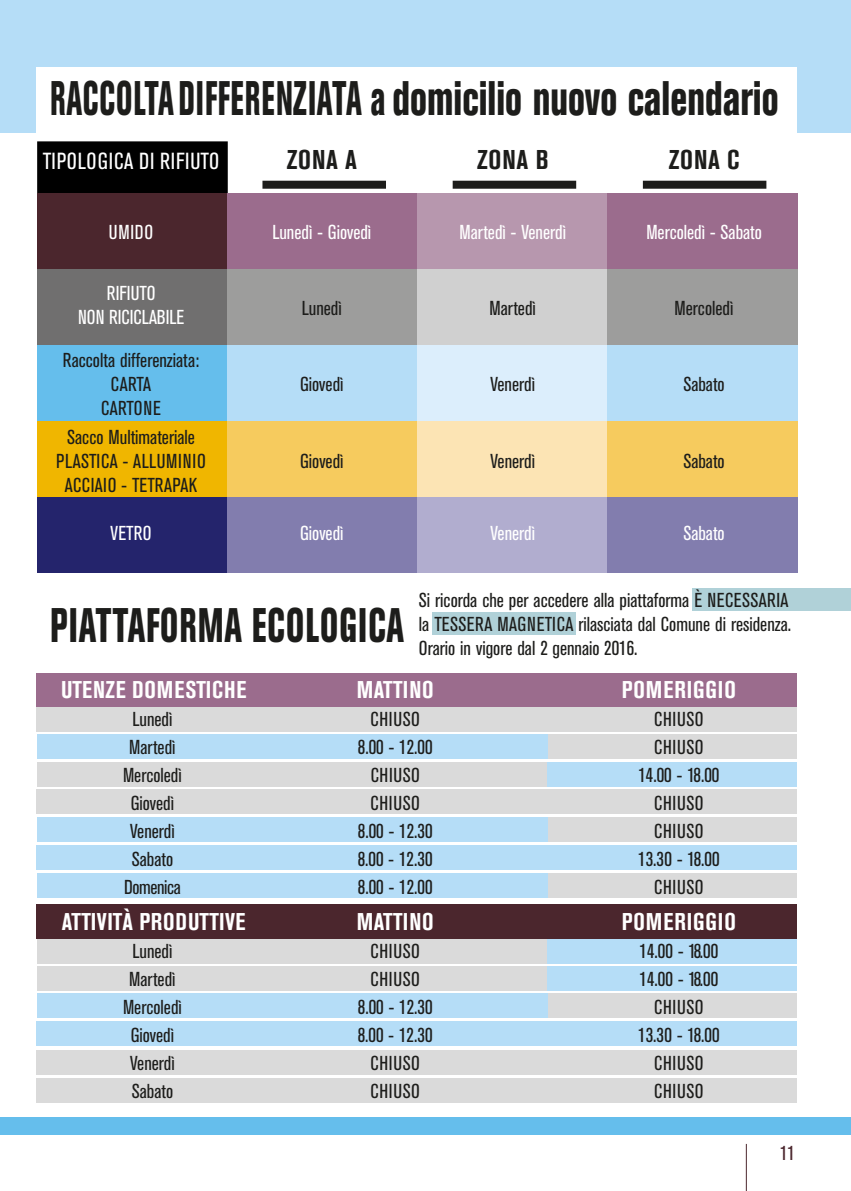
<style>
.page{position:relative;width:851px;height:1191px;background:#fff}
.page>*{position:absolute;margin:0;border:0;box-sizing:border-box;transform-origin:0 0}
.t1{font:800 condensed 48px "Akzidenz Grotesk BE";color:#1d1d1b;scale:.63 1}
.t2{font:800 condensed 48px "Akzidenz Grotesk BE";letter-spacing:.02em;color:#1d1d1b;scale:.7 1}
.t3{font:700 condensed 27px "Akzidenz Grotesk BE";letter-spacing:.02em;color:#1d1d1b}
.t4{font:700 condensed 24px "Akzidenz Grotesk BE";letter-spacing:.035em;color:#fff}
.t5{font:condensed 23px "Akzidenz Grotesk BE";letter-spacing:.03em;color:#fff}
.t6{font:condensed 20px/24px "Akzidenz Grotesk BE";color:#1d1d1b;text-align:center}
.t7{font:condensed 20px/24px "Akzidenz Grotesk BE";color:#fff;text-align:center}
.t8{font:condensed 20px "Akzidenz Grotesk BE";letter-spacing:.02em;color:#1d1d1b}
.t9{font:condensed 20px "Akzidenz Grotesk BE";letter-spacing:-.02em;color:#1d1d1b}
.t10{font:condensed 20px "Akzidenz Grotesk BE";color:#4b262d}
</style>
<div class="page">
<hr style="left:745px;top:1144px;width:1px;height:47px;background:#4b262d">
<div style="left:0;top:1117px;width:850px;height:17px;background:#65beec"></div>
<div style="left:0;top:0;width:850px;height:132px;background:#b5ddf7"></div>
<div style="left:37px;top:67px;width:760px;height:70px;background:#fff"></div>
<div style="left:37px;top:141px;width:191px;height:52px;background:#000"></div>
<div style="left:37px;top:193px;width:190px;height:76px;background:#4b262d"></div>
<div style="left:227px;top:193px;width:190px;height:76px;background:#9b6c8d"></div>
<div style="left:417px;top:193px;width:190px;height:76px;background:#b797ae"></div>
<div style="left:607px;top:193px;width:190px;height:76px;background:#9b6c8d"></div>
<div style="left:37px;top:269px;width:190px;height:76px;background:#706f6f"></div>
<div style="left:227px;top:269px;width:190px;height:76px;background:#9d9d9c"></div>
<div style="left:417px;top:269px;width:190px;height:76px;background:#d0d0d0"></div>
<div style="left:607px;top:269px;width:190px;height:76px;background:#9d9d9c"></div>
<div style="left:37px;top:345px;width:190px;height:76px;background:#65beec"></div>
<div style="left:227px;top:345px;width:190px;height:76px;background:#b5ddf7"></div>
<div style="left:417px;top:345px;width:190px;height:76px;background:#dceefc"></div>
<div style="left:607px;top:345px;width:190px;height:76px;background:#b5ddf7"></div>
<div style="left:37px;top:421px;width:190px;height:76px;background:#f0b600"></div>
<div style="left:227px;top:421px;width:190px;height:76px;background:#f6cb5e"></div>
<div style="left:417px;top:421px;width:190px;height:76px;background:#fce4b4"></div>
<div style="left:607px;top:421px;width:190px;height:76px;background:#f6cb5e"></div>
<div style="left:37px;top:497px;width:190px;height:76px;background:#24246c"></div>
<div style="left:227px;top:497px;width:190px;height:76px;background:#827dae"></div>
<div style="left:417px;top:497px;width:190px;height:76px;background:#b1adcf"></div>
<div style="left:607px;top:497px;width:190px;height:76px;background:#827dae"></div>
<div style="left:262px;top:181px;width:124px;height:8px;background:#1d1d1b"></div>
<div style="left:452px;top:181px;width:124px;height:8px;background:#1d1d1b"></div>
<div style="left:642px;top:181px;width:124px;height:8px;background:#1d1d1b"></div>
<div style="left:432px;top:612px;width:143px;height:22px;background:#b0d1d8"></div>
<div style="left:692px;top:588px;width:158px;height:23px;background:#b0d1d8"></div>
<div style="left:37px;top:672px;width:760px;height:35px;background:#9b6c8d"></div>
<div style="left:37px;top:707px;width:760px;height:24px;background:#dadada"></div>
<div style="left:545px;top:734px;width:252px;height:25px;background:#dadada"></div>
<div style="left:37px;top:734px;width:510px;height:25px;background:#b5ddf7"></div>
<div style="left:37px;top:762px;width:512px;height:24px;background:#dadada"></div>
<div style="left:547px;top:762px;width:250px;height:24px;background:#b5ddf7"></div>
<div style="left:37px;top:789px;width:760px;height:24px;background:#dadada"></div>
<div style="left:545px;top:817px;width:252px;height:24px;background:#dadada"></div>
<div style="left:37px;top:817px;width:510px;height:24px;background:#b5ddf7"></div>
<div style="left:37px;top:845px;width:760px;height:25px;background:#b5ddf7"></div>
<div style="left:37px;top:939px;width:513px;height:24px;background:#dadada"></div>
<div style="left:37px;top:966px;width:512px;height:25px;background:#dadada"></div>
<div style="left:547px;top:939px;width:250px;height:24px;background:#b5ddf7"></div>
<div style="left:547px;top:966px;width:250px;height:25px;background:#b5ddf7"></div>
<div style="left:546px;top:993px;width:251px;height:25px;background:#dadada"></div>
<div style="left:37px;top:993px;width:510px;height:25px;background:#b5ddf7"></div>
<div style="left:37px;top:1021px;width:760px;height:25px;background:#b5ddf7"></div>
<div style="left:37px;top:1049px;width:760px;height:25px;background:#dadada"></div>
<div style="left:37px;top:1078px;width:760px;height:24px;background:#dadada"></div>
<div style="left:37px;top:904px;width:760px;height:35px;background:#4b262d"></div>
<div style="left:545px;top:873px;width:252px;height:24px;background:#dadada"></div>
<div style="left:37px;top:873px;width:510px;height:24px;background:#b5ddf7"></div>
<h1 class="t1" style="left:50px;top:70px;width:1157px">RACCOLTA DIFFERENZIATA a domicilio nuovo calendario</h1>
<p class="t5" style="left:43px;top:148px;width:178px">TIPOLOGICA DI RIFIUTO</p>
<h2 class="t3" style="left:286px;top:144px;width:72px">ZONA A</h2>
<h2 class="t3" style="left:476px;top:144px;width:73px">ZONA B</h2>
<h2 class="t3" style="left:668px;top:144px;width:73px">ZONA C</h2>
<p class="t7" style="left:109px;top:220px;width:46px">UMIDO</p>
<p class="t7" style="left:272px;top:220px;width:100px">Lunedì - Giovedì</p>
<p class="t7" style="left:459px;top:220px;width:108px">Martedì - Venerdì</p>
<p class="t7" style="left:646px;top:220px;width:117px">Mercoledì - Sabato</p>
<p class="t7" style="left:78px;top:281px;width:108px">RIFIUTO<br>NON RICICLABILE</p>
<p class="t6" style="left:63px;top:349px;width:138px">Raccolta differenziata:<br>CARTA</p>
<p class="t6" style="left:302px;top:296px;width:42px">Lunedì</p>
<p class="t6" style="left:489px;top:296px;width:48px">Martedì</p>
<p class="t6" style="left:674px;top:296px;width:60px">Mercoledì</p>
<p class="t6" style="left:300px;top:373px;width:45px">Giovedì</p>
<p class="t6" style="left:490px;top:373px;width:46px">Venerdì</p>
<p class="t6" style="left:683px;top:373px;width:43px">Sabato</p>
<p class="t6" style="left:67px;top:394px;width:129px;line-height:28.6px">CARTONE<br>Sacco Multimateriale</p>
<p class="t8" style="left:56px;top:450px;width:151px">PLASTICA - ALLUMINIO</p>
<p class="t6" style="left:300px;top:449px;width:45px">Giovedì</p>
<p class="t6" style="left:490px;top:449px;width:46px">Venerdì</p>
<p class="t6" style="left:683px;top:449px;width:43px">Sabato</p>
<p class="t8" style="left:65px;top:474px;width:134px">ACCIAIO - TETRAPAK</p>
<p class="t7" style="left:110px;top:521px;width:43px">VETRO</p>
<p class="t7" style="left:300px;top:521px;width:45px">Giovedì</p>
<p class="t7" style="left:490px;top:521px;width:46px">Venerdì</p>
<p class="t7" style="left:683px;top:521px;width:43px">Sabato</p>
<h1 class="t2" style="left:50px;top:597px;width:507px">PIATTAFORMA ECOLOGICA</h1>
<p class="t6" style="left:419px;top:588px;width:373px;text-align:left">Si ricorda che per accedere alla piattaforma È NECESSARIA la TESSERA MAGNETICA rilasciata dal Comune di residenza.<br>Orario in vigore dal 2 gennaio 2016.</p>
<p class="t4" style="left:61px;top:675px;width:187px">UTENZE DOMESTICHE</p>
<p class="t4" style="left:357px;top:675px;width:78px">MATTINO</p>
<p class="t4" style="left:622px;top:675px;width:115px">POMERIGGIO</p>
<p class="t6" style="left:132px;top:707px;width:42px">Lunedì</p>
<p class="t6" style="left:370px;top:707px;width:51px">CHIUSO</p>
<p class="t6" style="left:654px;top:707px;width:51px">CHIUSO</p>
<p class="t6" style="left:129px;top:735px;width:48px">Martedì</p>
<p class="t6" style="left:358px;top:735px;width:76px">8.00 - 12.00</p>
<p class="t6" style="left:654px;top:735px;width:51px">CHIUSO</p>
<p class="t6" style="left:123px;top:763px;width:60px">Mercoledì</p>
<p class="t6" style="left:370px;top:763px;width:51px">CHIUSO</p>
<p class="t6" style="left:638px;top:763px;width:82px">14.00 - 18.00</p>
<p class="t6" style="left:131px;top:791px;width:45px">Giovedì</p>
<p class="t6" style="left:370px;top:791px;width:51px">CHIUSO</p>
<p class="t6" style="left:654px;top:791px;width:51px">CHIUSO</p>
<p class="t6" style="left:130px;top:819px;width:46px">Venerdì</p>
<p class="t6" style="left:358px;top:819px;width:76px">8.00 - 12.30</p>
<p class="t6" style="left:654px;top:819px;width:51px">CHIUSO</p>
<p class="t6" style="left:132px;top:847px;width:43px">Sabato</p>
<p class="t6" style="left:357px;top:847px;width:77px">8.00 - 12.30</p>
<p class="t6" style="left:638px;top:847px;width:83px">13.30 - 18.00</p>
<p class="t9" style="left:124px;top:875px;width:58px">Domenica</p>
<p class="t6" style="left:358px;top:875px;width:76px">8.00 - 12.00</p>
<p class="t6" style="left:654px;top:875px;width:51px">CHIUSO</p>
<p class="t4" style="left:62px;top:907px;width:185px">ATTIVITÀ PRODUTTIVE</p>
<p class="t4" style="left:357px;top:907px;width:78px">MATTINO</p>
<p class="t4" style="left:622px;top:907px;width:115px">POMERIGGIO</p>
<p class="t6" style="left:132px;top:939px;width:42px">Lunedì</p>
<p class="t6" style="left:370px;top:939px;width:51px">CHIUSO</p>
<p class="t6" style="left:639px;top:939px;width:80px">14.00 - 18.00</p>
<p class="t6" style="left:129px;top:967px;width:48px">Martedì</p>
<p class="t6" style="left:370px;top:967px;width:51px">CHIUSO</p>
<p class="t6" style="left:639px;top:967px;width:80px">14.00 - 18.00</p>
<p class="t6" style="left:123px;top:995px;width:60px">Mercoledì</p>
<p class="t6" style="left:358px;top:995px;width:76px">8.00 - 12.30</p>
<p class="t6" style="left:654px;top:995px;width:51px">CHIUSO</p>
<p class="t6" style="left:131px;top:1023px;width:45px">Giovedì</p>
<p class="t6" style="left:357px;top:1023px;width:77px">8.00 - 12.30</p>
<p class="t6" style="left:638px;top:1023px;width:83px">13.30 - 18.00</p>
<p class="t6" style="left:130px;top:1051px;width:46px">Venerdì</p>
<p class="t6" style="left:370px;top:1051px;width:51px">CHIUSO</p>
<p class="t6" style="left:654px;top:1051px;width:51px">CHIUSO</p>
<p class="t6" style="left:132px;top:1079px;width:43px">Sabato</p>
<p class="t6" style="left:370px;top:1079px;width:51px">CHIUSO</p>
<p class="t6" style="left:654px;top:1079px;width:51px">CHIUSO</p>
<p class="t10" style="left:780px;top:1142px;width:16px">11</p>
</div>
